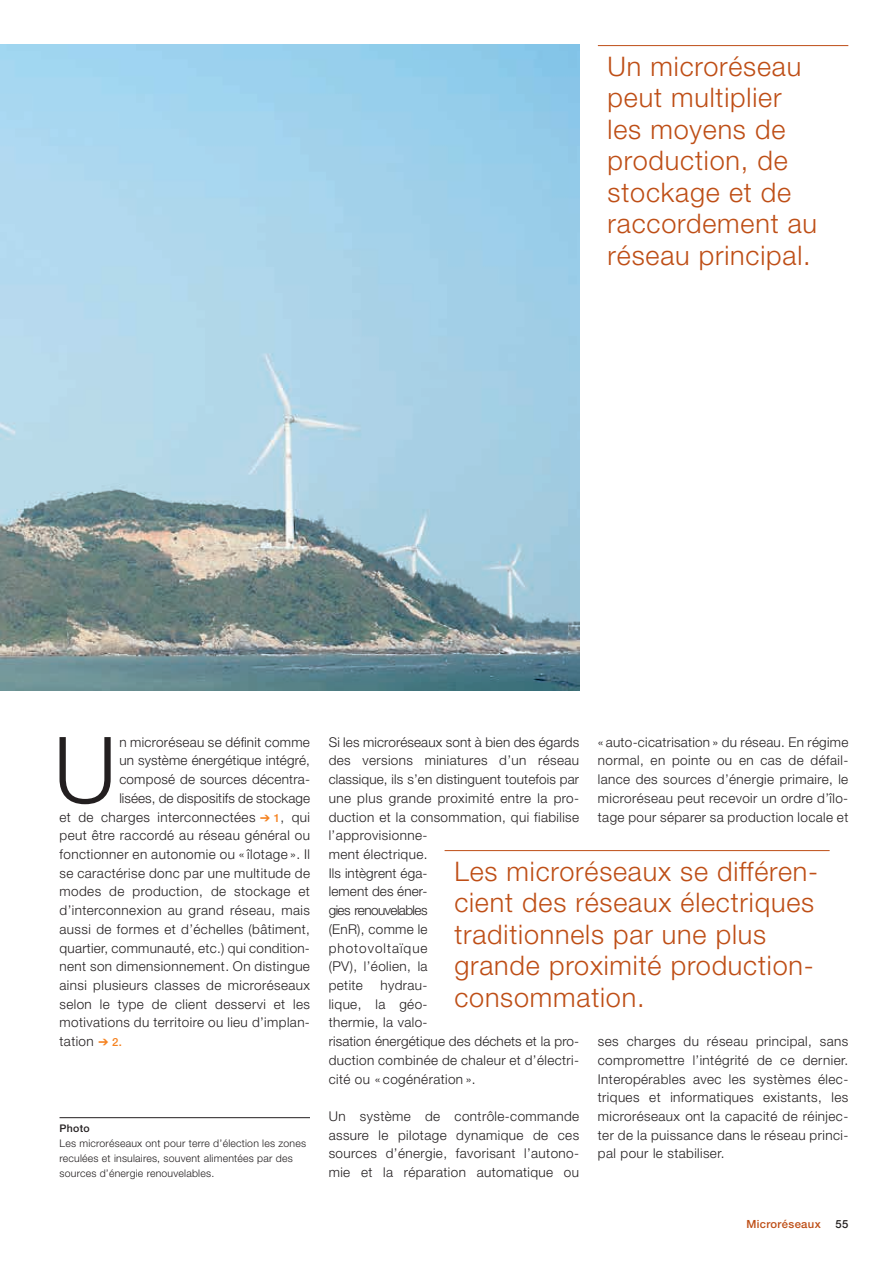
<style>
.page{position:relative;width:893px;height:1263px;background:#fff}
.page>*{position:absolute;margin:0;border:0;box-sizing:border-box;transform-origin:0 0}
.t1{font:300 92.1px "Helvetica Neue";color:#231f20}
.t2{font:300 27px/31.5px "Helvetica Neue";letter-spacing:.03em;color:#be4e16}
.t3{font:300 13.5px/18.8px "Helvetica Neue";letter-spacing:.03em;color:#231f20;text-align:justify}
.t4{font:300 13.5px "Helvetica Neue";letter-spacing:.005em;color:#231f20}
.t5{font:300 13.5px "Helvetica Neue";letter-spacing:.01em;color:#231f20}
.t6{font:500 11.25px "Helvetica Neue";letter-spacing:.03em;color:#be4e16}
.t7{font:500 11.25px "Helvetica Neue";color:#231f20}
.t8{font:300 10.5px/15px "Helvetica Neue";letter-spacing:.02em;color:#231f20}
.t9{font:500 10.5px "Helvetica Neue";letter-spacing:.03em;color:#231f20}
.s1{color:#f58220}
.s2{font-weight:500;font-size:11.25px;color:#f58220}
</style>
<div class="page">
<hr style="left:445px;top:850px;width:385px;height:1px;background:#be4e16">
<hr style="left:60px;top:1117px;width:250px;height:1px;background:#231f20">
<hr style="left:598px;top:45px;width:250px;height:1px;background:#be4e16">
<img style="left:0;top:45px;width:579px;height:646px">
<h2 class="t2" style="left:608px;top:50px;width:211px">Un microréseau peut multiplier les moyens de production, de stockage et de raccordement au réseau principal.</h2>
<h1 class="t1" style="left:54px;top:714px;width:65px">U</h1>
<p class="t3" style="left:119px;top:732px;width:192px">n microréseau se définit comme</p>
<p class="t5" style="left:119px;top:752px;width:192px">un système énergétique intégré,</p>
<p class="t3" style="left:119px;top:770px;width:192px">composé de sources décentra-</p>
<p class="t4" style="left:119px;top:790px;width:192px">lisées, de dispositifs de stockage</p>
<p class="t3" style="left:60px;top:807px;width:252px">et de charges interconnectées <span class="s1">➔</span> <span class="s2">1</span>, qui</p>
<p class="t3" style="left:60px;top:826px;width:252px">peut être raccordé au réseau général ou</p>
<p class="t3" style="left:60px;top:844px;width:252px">fonctionner en autonomie ou « îlotage ». Il</p>
<p class="t3" style="left:60px;top:863px;width:252px">se caractérise donc par une multitude de</p>
<p class="t3" style="left:60px;top:882px;width:252px">modes de production, de stockage et</p>
<p class="t3" style="left:60px;top:901px;width:252px">d’interconnexion au grand réseau, mais</p>
<p class="t3" style="left:60px;top:919px;width:252px">aussi de formes et d’échelles (bâtiment,</p>
<p class="t3" style="left:60px;top:938px;width:250px">quartier, communauté, etc.) qui condition-</p>
<p class="t3" style="left:60px;top:957px;width:252px">nent son dimensionnement. On distingue</p>
<p class="t3" style="left:60px;top:975px;width:252px">ainsi plusieurs classes de microréseaux</p>
<p class="t3" style="left:60px;top:994px;width:252px">selon le type de client desservi et les</p>
<p class="t3" style="left:60px;top:1013px;width:252px">motivations du territoire ou lieu d’implan-</p>
<p class="t3" style="left:60px;top:1032px;width:64px">tation <span class="s1">➔</span> <span class="s2">2.</span></p>
<p class="t9" style="left:60px;top:1122px;width:32px">Photo</p>
<p class="t8" style="left:60px;top:1135px;width:248px">Les microréseaux ont pour terre d’élection les zones reculées et insulaires, souvent alimentées par des sources d’énergie renouvelables.</p>
<p class="t3" style="left:598px;top:732px;width:252px">« auto-cicatrisation » du réseau. En régime normal, en pointe ou en cas de défail&shy;lance des sources d’énergie primaire, le microréseau peut recevoir un ordre d’îlo&shy;tage pour séparer sa production locale et</p>
<p class="t3" style="left:329px;top:732px;width:252px;text-align:left">Si les microréseaux sont à bien des égards des versions miniatures d’un réseau classique, ils s’en distinguent toutefois par une plus grande proximité entre la pro&shy;duction et la consommation, qui fiabilise l’approvisionne-<br>ment électrique.<br>Ils intègrent éga-<br>lement des éner-<br>gies renouvelables<br>(EnR), comme le<br>photovoltaïque<br>(PV), l’éolien, la<br>petite</p>
<h2 class="t2" style="left:454px;top:855px;width:365px">Les microréseaux se différen&shy;cient des réseaux électriques traditionnels par une plus grande proximité production&shy;consommation.</h2>
<p class="t3" style="left:329px;top:975px;width:252px;text-align:left;text-indent:52px">hydrau-<br>lique, la géo-<br>thermie, la valo-<br>risation énergétique des déchets et la pro&shy;duction combinée de chaleur et d’électri&shy;cité ou « cogénération ».</p>
<p class="t3" style="left:329px;top:1106px;width:252px">Un système de contrôle-commande assure le pilotage dynamique de ces sources d’énergie, favorisant l’autono&shy;mie et la réparation automatique ou</p>
<p class="t3" style="left:598px;top:1032px;width:252px">ses charges du réseau principal, sans compromettre l’intégrité de ce dernier.<br>Interopérables avec les systèmes élec&shy;triques et informatiques existants, les microréseaux ont la capacité de réinjec&shy;ter de la puissance dans le réseau princi&shy;pal pour le stabiliser.</p>
<p class="t6" style="left:746px;top:1217px;width:76px">Microréseaux</p>
<p class="t7" style="left:835px;top:1217px;width:14px">55</p>
</div>
